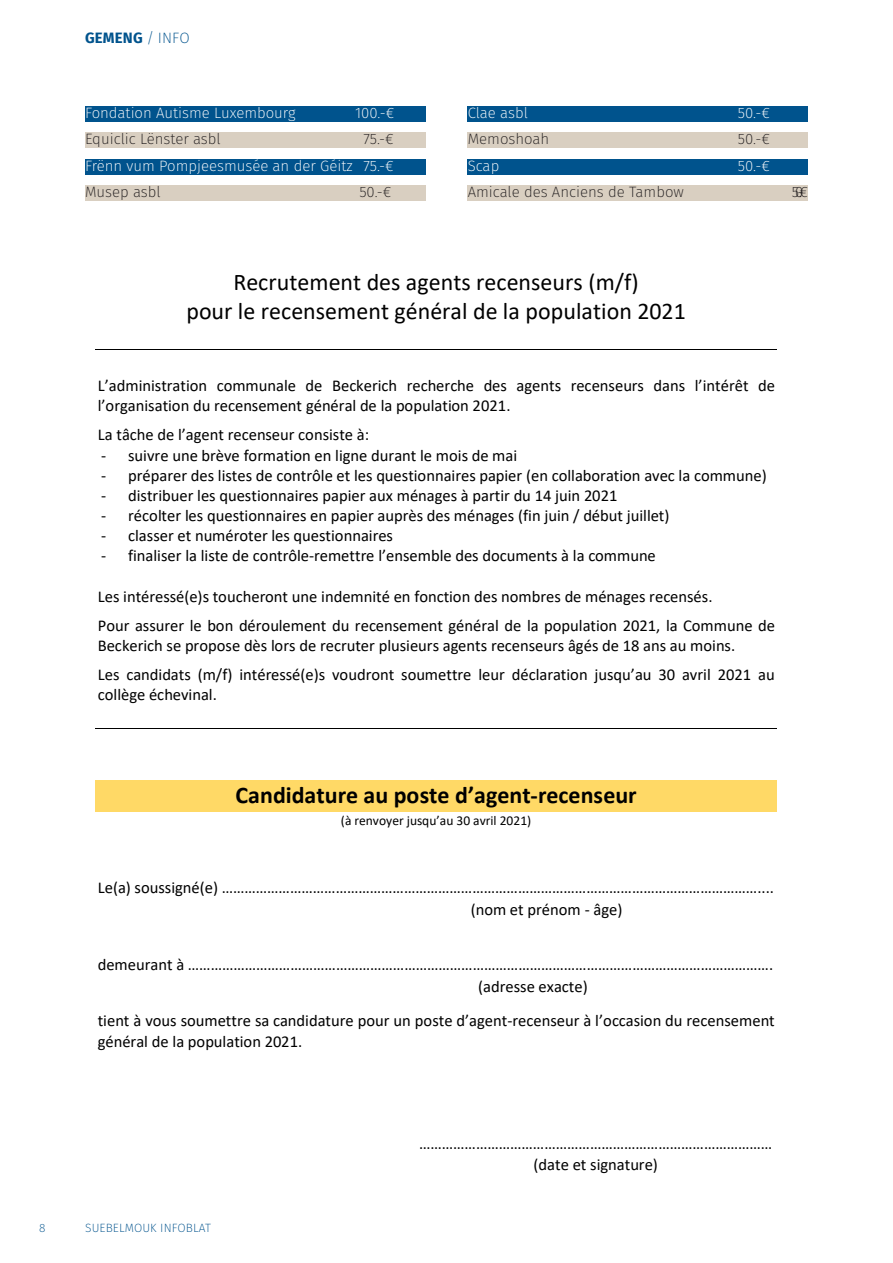
<style>
.page{position:relative;width:893px;height:1263px;background:#fff}
.page>*{position:absolute;margin:0;border:0;box-sizing:border-box;transform-origin:0 0}
.t1{font:24px/29.1px "Calibri";color:#000;text-align:center}
.t2{font:700 24px "Calibri";color:#000}
.t3{font:16.5px/21.6px "Calibri";color:#000}
.t4{font:200 15px "Fira Sans";color:#fff}
.t5{font:200 15px "Fira Sans";color:#231f20}
.t6{font:700 15px "Fira Sans";letter-spacing:.01em;color:#00538d}
.t7{font:13.5px "Calibri";color:#000}
.t8{font:200 12px "Fira Sans";letter-spacing:.01em;color:#00538d}
.s1{font-weight:200}
</style>
<div class="page">
<div style="left:85px;top:106px;width:340px;height:15px;background:#00538d"></div>
<div style="left:85px;top:133px;width:340px;height:15px;background:#d9cfc1"></div>
<div style="left:85px;top:159px;width:340px;height:15px;background:#00538d"></div>
<div style="left:85px;top:186px;width:340px;height:15px;background:#d9cfc1"></div>
<div style="left:468px;top:106px;width:340px;height:15px;background:#00538d"></div>
<div style="left:468px;top:133px;width:340px;height:15px;background:#d9cfc1"></div>
<div style="left:468px;top:159px;width:340px;height:15px;background:#00538d"></div>
<div style="left:468px;top:186px;width:340px;height:15px;background:#d9cfc1"></div>
<hr style="left:96px;top:349px;width:681px;height:1px;background:#000">
<hr style="left:96px;top:728px;width:681px;height:1px;background:#000">
<div style="left:96px;top:780px;width:681px;height:32px;background:#ffd966"></div>
<p class="t6" style="left:85px;top:25px;width:106px">GEMENG <span class="s1">/ INFO</span></p>
<p class="t4" style="left:85px;top:102px;width:212px">Fondation Autisme Luxembourg</p>
<p class="t4" style="left:355px;top:102px;width:41px">100.-€</p>
<p class="t5" style="left:85px;top:128px;width:137px">Equiclic Lënster asbl</p>
<p class="t5" style="left:364px;top:128px;width:32px">75.-€</p>
<p class="t4" style="left:85px;top:155px;width:310px">Frënn vum Pompjeesmusée an der Géitz 75.-€</p>
<p class="t5" style="left:85px;top:181px;width:77px">Musep asbl</p>
<p class="t5" style="left:359px;top:181px;width:34px">50.-€</p>
<p class="t4" style="left:468px;top:102px;width:62px">Clae asbl</p>
<p class="t4" style="left:738px;top:102px;width:34px">50.-€</p>
<p class="t5" style="left:468px;top:128px;width:83px">Memoshoah</p>
<p class="t5" style="left:738px;top:128px;width:34px">50.-€</p>
<p class="t4" style="left:468px;top:155px;width:33px">Scap</p>
<p class="t4" style="left:738px;top:155px;width:34px">50.-€</p>
<p class="t5" style="left:468px;top:181px;width:218px">Amicale des Anciens de Tambow</p>
<p class="t5" style="left:792px;top:181px;width:18px">50.-€</p>
<p class="t1" style="left:186px;top:267px;width:501px">Recrutement des agents recenseurs (m/f)<br>pour le recensement général de la population 2021</p>
<p class="t3" style="left:98px;top:375px;width:679px;line-height:20.1px">L’administration communale de Beckerich recherche des agents recenseurs dans l’intérêt de l’organisation du recensement général de la population 2021.</p>
<p class="t3" style="left:98px;top:424px;width:273px">La tâche de l’agent recenseur consiste à:</p>
<p class="t3" style="left:101px;top:444px;width:418px">- suivre une brève formation en ligne durant le mois de mai</p>
<p class="t3" style="left:101px;top:464px;width:667px">- préparer des listes de contrôle et les questionnaires papier (en collaboration avec la commune)</p>
<p class="t3" style="left:101px;top:484px;width:518px">- distribuer les questionnaires papier aux ménages à partir du 14 juin 2021</p>
<p class="t3" style="left:101px;top:504px;width:570px">- récolter les questionnaires en papier auprès des ménages (fin juin / début juillet)</p>
<p class="t3" style="left:101px;top:524px;width:293px">- classer et numéroter les questionnaires</p>
<p class="t3" style="left:101px;top:544px;width:556px">- finaliser la liste de contrôle-remettre l’ensemble des documents à la commune</p>
<p class="t3" style="left:98px;top:581px;width:679px;line-height:29.4px">Les intéressé(e)s toucheront une indemnité en fonction des nombres de ménages recensés.<br>Pour assurer le bon déroulement du recensement général de la population 2021, la Commune de</p>
<p class="t3" style="left:98px;top:631px;width:679px;line-height:29.1px">Beckerich se propose dès lors de recruter plusieurs agents recenseurs âgés de 18 ans au moins.<br>Les candidats (m/f) intéressé(e)s voudront soumettre leur déclaration jusqu’au 30 avril 2021 au</p>
<p class="t3" style="left:98px;top:684px;width:121px">collège échevinal.</p>
<p class="t2" style="left:236px;top:778px;width:403px">Candidature au poste d’agent-recenseur</p>
<p class="t7" style="left:341px;top:811px;width:192px">(à renvoyer jusqu’au 30 avril 2021)</p>
<p class="t3" style="left:471px;top:876px;width:305px;text-indent:-373px">Le(a) soussigné(e) …………………………………………………………………………………………………………………………….... (nom et prénom - âge)</p>
<p class="t3" style="left:478px;top:953px;width:297px;text-indent:-381px">demeurant à ………………………………………………………………………………………………………………………………………. (adresse exacte)</p>
<p class="t3" style="left:98px;top:1009px;width:678px">tient à vous soumettre sa candidature pour un poste d’agent-recenseur à l’occasion du recensement général de la population 2021.</p>
<p class="t8" style="left:39px;top:1219px;width:8px">8</p>
<p class="t8" style="left:85px;top:1219px;width:127px">SUEBELMOUK INFOBLAT</p>
<p class="t3" style="left:419px;top:1132px;width:355px;text-align:center">………………………………………………………………………………… (date et signature)</p>
</div>
